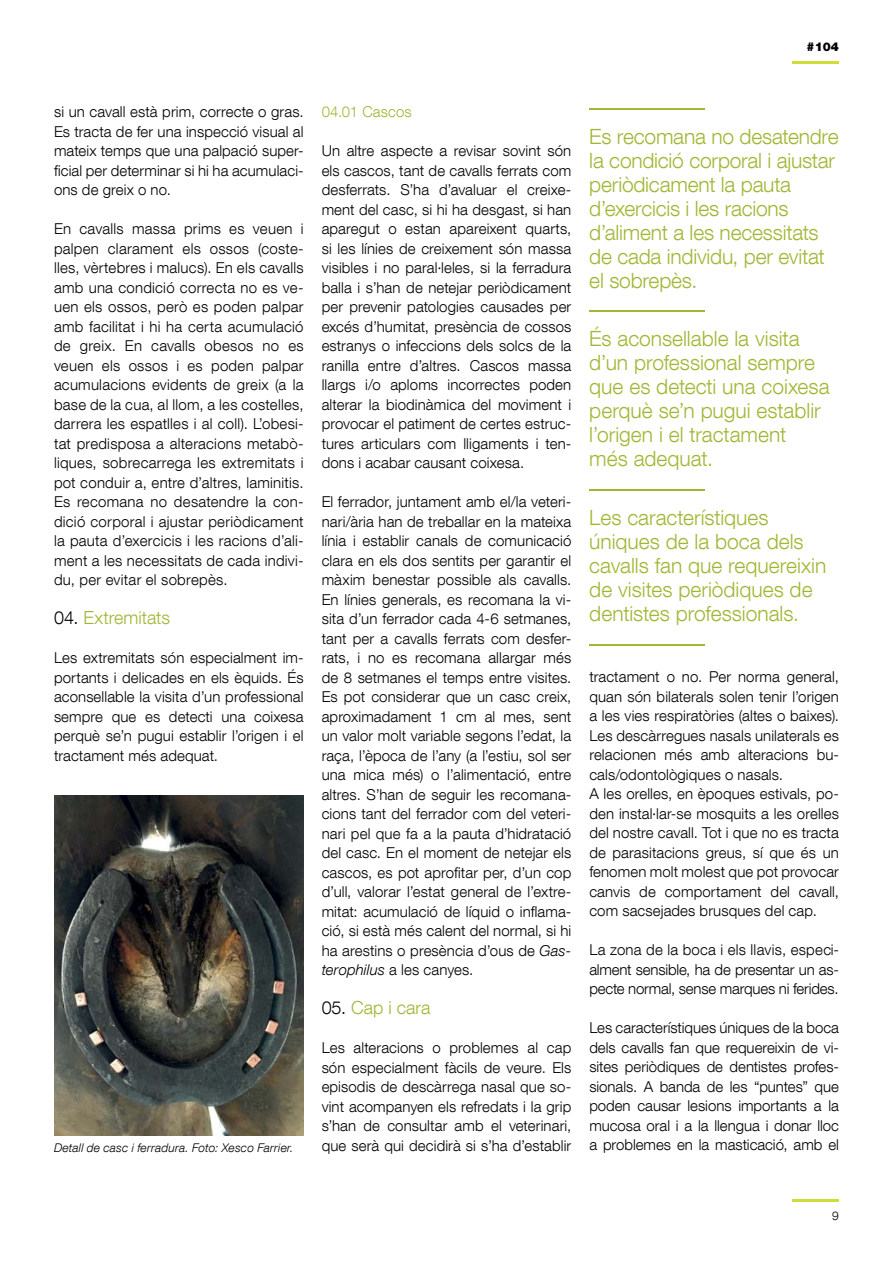
<style>
.page{position:relative;width:893px;height:1263px;background:#fff}
.page>*{position:absolute;margin:0;border:0;box-sizing:border-box;transform-origin:0 0}
.t1{font:300 21px/24px "Helvetica Neue LT Com";letter-spacing:-.005em;color:#a2b634}
.t2{font:300 18px "Helvetica Neue LT Com";color:#a2b634}
.t3{font:300 15px/19.5px "Helvetica Neue LT Com";letter-spacing:.005em;color:#000;text-align:justify}
.t4{font:300 15px "Helvetica Neue LT Com";letter-spacing:.005em;color:#a2b634}
.t5{font:900 12.15px "Helvetica Neue LT Com";color:#000}
.t6{font:italic 300 12px "Helvetica Neue LT Com";letter-spacing:.015em;color:#000}
.t7{font:300 12px "Helvetica Neue LT Com";color:#000}
.s1{color:#000}
.s2{font-style:italic}
</style>
<div class="page">
<img style="left:54px;top:795px;width:250px;height:341px">
<hr style="left:589px;top:644px;width:116px;height:1px;background:#a2b634">
<hr style="left:589px;top:489px;width:116px;height:1px;background:#a2b634">
<hr style="left:589px;top:311px;width:116px;height:1px;background:#a2b634">
<hr style="left:589px;top:108px;width:116px;height:1px;background:#a2b634">
<hr style="left:792px;top:1199px;width:47px;height:3px;background:#d0dc37">
<hr style="left:792px;top:61px;width:47px;height:3px;background:#d0dc37">
<p class="t5" style="left:807px;top:40px;width:34px">#104</p>
<p class="t3" style="left:54px;top:102px;width:251px">si un cavall està prim, correcte o gras.<br>Es tracta de fer una inspecció visual al mateix temps que una palpació super&shy;ficial per determinar si hi ha acumulaci&shy;ons de greix o no.</p>
<p class="t3" style="left:54px;top:219px;width:251px">En cavalls massa prims es veuen i palpen clarament els ossos (coste&shy;lles, vèrtebres i malucs). En els cavalls amb una condició correcta no es ve&shy;uen els ossos, però es poden palpar amb facilitat i hi ha certa acumulació de greix. En cavalls obesos no es veuen els ossos i es poden palpar acumulacions evidents de greix (a la base de la cua, al llom, a les costelles, darrera les espatlles i al coll). L’obesi&shy;tat predisposa a alteracions metabò&shy;liques, sobrecarrega les extremitats i pot conduir a, entre d’altres, laminitis.<br>Es recomana no desatendre la con&shy;dició corporal i ajustar periòdicament la pauta d’exercicis i les racions d’ali&shy;ment a les necessitats de cada indivi&shy;du, per evitar el sobrepès.</p>
<p class="t2" style="left:54px;top:607px;width:118px"><span class="s1">04.</span> Extremitats</p>
<p class="t3" style="left:54px;top:648px;width:251px">Les extremitats són especialment im&shy;portants i delicades en els èquids. És aconsellable la visita d’un professional sempre que es detecti una coixesa perquè se’n pugui establir l’origen i el tractament més adequat.</p>
<p class="t4" style="left:322px;top:103px;width:92px">04.01 Cascos</p>
<p class="t3" style="left:322px;top:141px;width:251px">Un altre aspecte a revisar sovint són els cascos, tant de cavalls ferrats com desferrats. S’ha d’avaluar el creixe&shy;ment del casc, si hi ha desgast, si han aparegut o estan apareixent quarts, si les línies de creixement són massa visibles i no paral·leles, si la ferradura balla i s’han de netejar periòdicament per prevenir patologies causades per excés d’humitat, presència de cossos estranys o infeccions dels solcs de la ranilla entre d’altres. Cascos massa llargs i/o aploms incorrectes poden alterar la biodinàmica del moviment i provocar el patiment de certes estruc&shy;tures articulars com lligaments i ten&shy;dons i acabar causant coixesa.</p>
<p class="t3" style="left:322px;top:492px;width:251px">El ferrador, juntament amb el/la veteri&shy;nari/ària han de treballar en la mateixa línia i establir canals de comunicació clara en els dos sentits per garantir el màxim benestar possible als cavalls.<br>En línies generals, es recomana la vi&shy;sita d’un ferrador cada 4-6 setmanes, tant per a cavalls ferrats com desfer&shy;rats, i no es recomana allargar més de 8 setmanes el temps entre visites.<br>Es pot considerar que un casc creix, aproximadament 1 cm al mes, sent un valor molt variable segons l’edat, la raça, l’època de l’any (a l’estiu, sol ser una mica més) o l’alimentació, entre altres. S’han de seguir les recomana&shy;cions tant del ferrador com del veteri&shy;nari pel que fa a la pauta d’hidratació del casc. En el moment de netejar els cascos, es pot aprofitar per, d’un cop d’ull, valorar l’estat general de l’extre&shy;mitat: acumulació de líquid o inflama&shy;ció, si està més calent del normal, si hi ha arestins o presència d’ous de <span class="s2">Gas&shy;terophilus</span> a les canyes.</p>
<p class="t2" style="left:322px;top:997px;width:110px"><span class="s1">05.</span> Cap i cara</p>
<p class="t3" style="left:322px;top:1038px;width:251px">Les alteracions o problemes al cap són especialment fàcils de veure. Els episodis de descàrrega nasal que so&shy;vint acompanyen els refredats i la grip s’han de consultar amb el veterinari, que serà qui decidirà si s’ha d’establir</p>
<h1 class="t1" style="left:589px;top:124px;width:251px">Es recomana no desatendre la condició corporal i ajustar periòdicament la pauta d’exercicis i les racions d’aliment a les necessitats de cada individu, per evitat el sobrepès.</h1>
<h1 class="t1" style="left:589px;top:326px;width:242px">És aconsellable la visita d’un professional sempre que es detecti una coixesa perquè se’n pugui establir l’origen i el tractament més adequat.</h1>
<h1 class="t1" style="left:589px;top:505px;width:238px">Les característiques úniques de la boca dels cavalls fan que requereixin de visites periòdiques de dentistes professionals.</h1>
<p class="t3" style="left:589px;top:667px;width:251px;text-align:left">tractament o no. Per norma general, quan són bilaterals solen tenir l’origen a les vies respiratòries (altes o baixes).<br>Les descàrregues nasals unilaterals es relacionen més amb alteracions bu&shy;cals/odontològiques o nasals.<br>A les orelles, en èpoques estivals, po&shy;den instal·lar-se mosquits a les orelles del nostre cavall. Tot i que no es tracta de parasitacions greus, sí que és un fenomen molt molest que pot provocar canvis de comportament del cavall, com sacsejades brusques del cap.</p>
<p class="t3" style="left:589px;top:940px;width:251px">La zona de la boca i els llavis, especi&shy;alment sensible, ha de presentar un as&shy;pecte normal, sense marques ni ferides.</p>
<p class="t3" style="left:589px;top:1018px;width:251px">Les característiques úniques de la boca dels cavalls fan que requereixin de vi&shy;sites periòdiques de dentistes profes&shy;sionals. A banda de les “puntes” que poden causar lesions importants a la mucosa oral i a la llengua i donar lloc</p>
<p class="t6" style="left:54px;top:1140px;width:241px">Detall de casc i ferradura. Foto: Xesco Farrier.</p>
<p class="t3" style="left:589px;top:1135px;width:251px">a problemes en la masticació, amb el</p>
<p class="t7" style="left:832px;top:1208px;width:8px">9</p>
</div>
